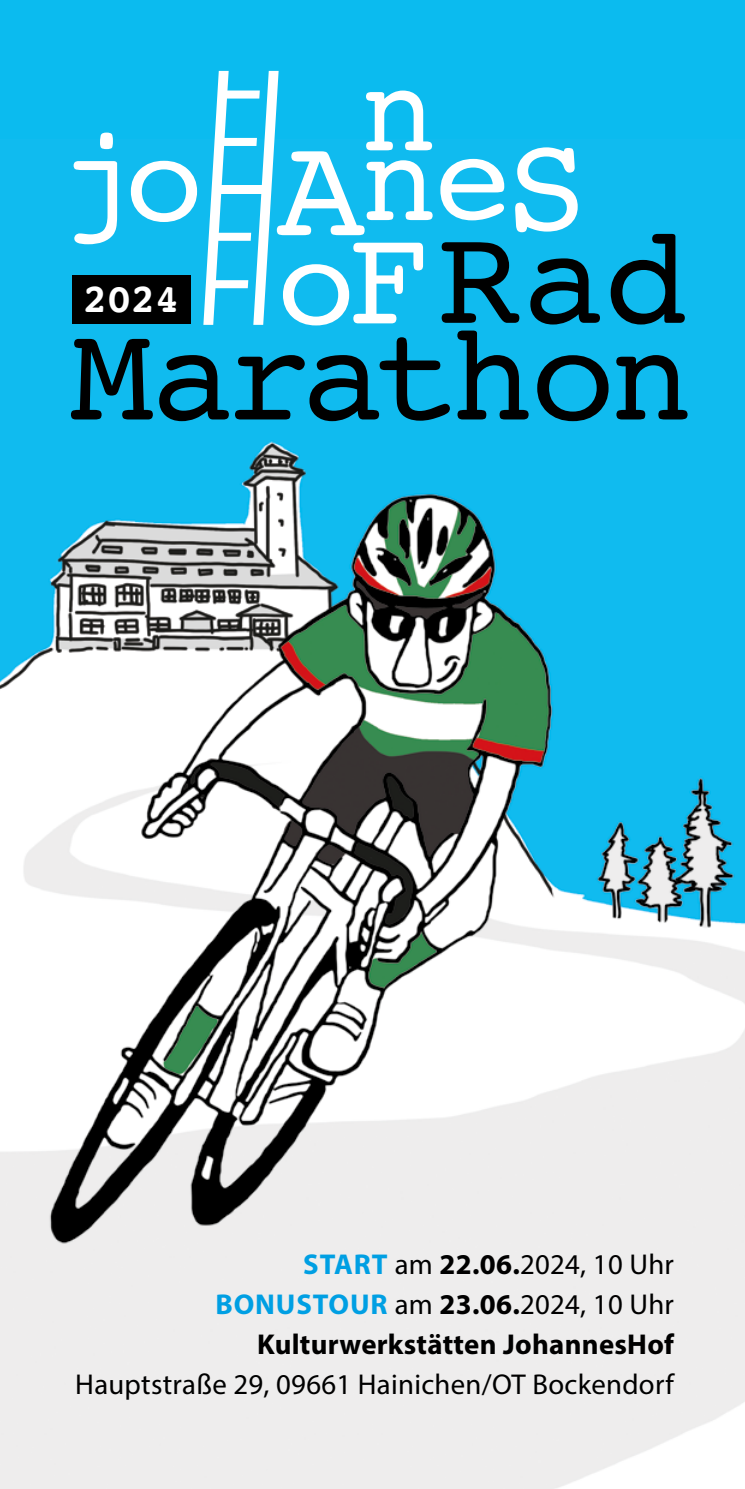
<style>
.page{position:relative;width:745px;height:1489px;background:#fff}
.page>*{position:absolute;margin:0;border:0;box-sizing:border-box;transform-origin:0 0}
.t1{font:700 40px "Courier";color:#fff}
.t2{font:700 28.75px/40px "Myriad Pro";letter-spacing:.01em;color:#000;text-align:right}
.t3{font:28.75px "Myriad Pro";letter-spacing:.01em;color:#000}
.s1{color:#009fe3}
.s2{font-weight:400}
</style>
<div class="page">
<div style="left:0;top:0;width:744px;height:1488px;background:#0bbbef"></div>
<img style="left:0;top:145px;width:744px;height:1343px">
<svg style="left:74px;top:133px;width:43px;height:111px"></svg>
<svg style="left:131px;top:161px;width:66px;height:61px"></svg>
<svg style="left:440px;top:159px;width:64px;height:61px"></svg>
<svg style="left:515px;top:147px;width:62px;height:85px"></svg>
<div style="left:221px;top:90px;width:39px;height:9px;background:#fff"></div>
<div style="left:220px;top:138px;width:37px;height:8px;background:#fff"></div>
<div style="left:217px;top:185px;width:46px;height:8px;background:#fff"></div>
<div style="left:214px;top:233px;width:37px;height:8px;background:#fff"></div>
<div style="left:211px;top:280px;width:37px;height:8px;background:#fff"></div>
<svg style="left:203px;top:71px;width:25px;height:254px"></svg>
<svg style="left:253px;top:71px;width:179px;height:254px"></svg>
<svg style="left:441px;top:242px;width:78px;height:81px"></svg>
<svg style="left:530px;top:258px;width:69px;height:66px"></svg>
<svg style="left:610px;top:234px;width:74px;height:90px"></svg>
<svg style="left:71px;top:339px;width:82px;height:80px"></svg>
<svg style="left:159px;top:355px;width:70px;height:66px"></svg>
<svg style="left:235px;top:337px;width:214px;height:84px"></svg>
<svg style="left:457px;top:330px;width:71px;height:89px"></svg>
<svg style="left:537px;top:355px;width:71px;height:66px"></svg>
<svg style="left:616px;top:355px;width:71px;height:64px"></svg>
<div style="left:72px;top:275px;width:118px;height:49px;background:#000"></div>
<h1 class="t1" style="left:83px;top:267px;width:98px">2024</h1>
<p class="t2" style="left:215px;top:1242px;width:460px"><span class="s1">START</span> <span class="s2">am</span> 22.06.<span class="s2">2024, 10 Uhr<br></span><span class="s1">BONUSTOUR</span> <span class="s2">am</span> 23.06.<span class="s2">2024, 10 Uhr<br></span>Kulturwerkstätten JohannesHof</p>
<p class="t3" style="left:75px;top:1366px;width:600px">Hauptstraße 29, 09661 Hainichen/OT Bockendorf</p>
</div>
